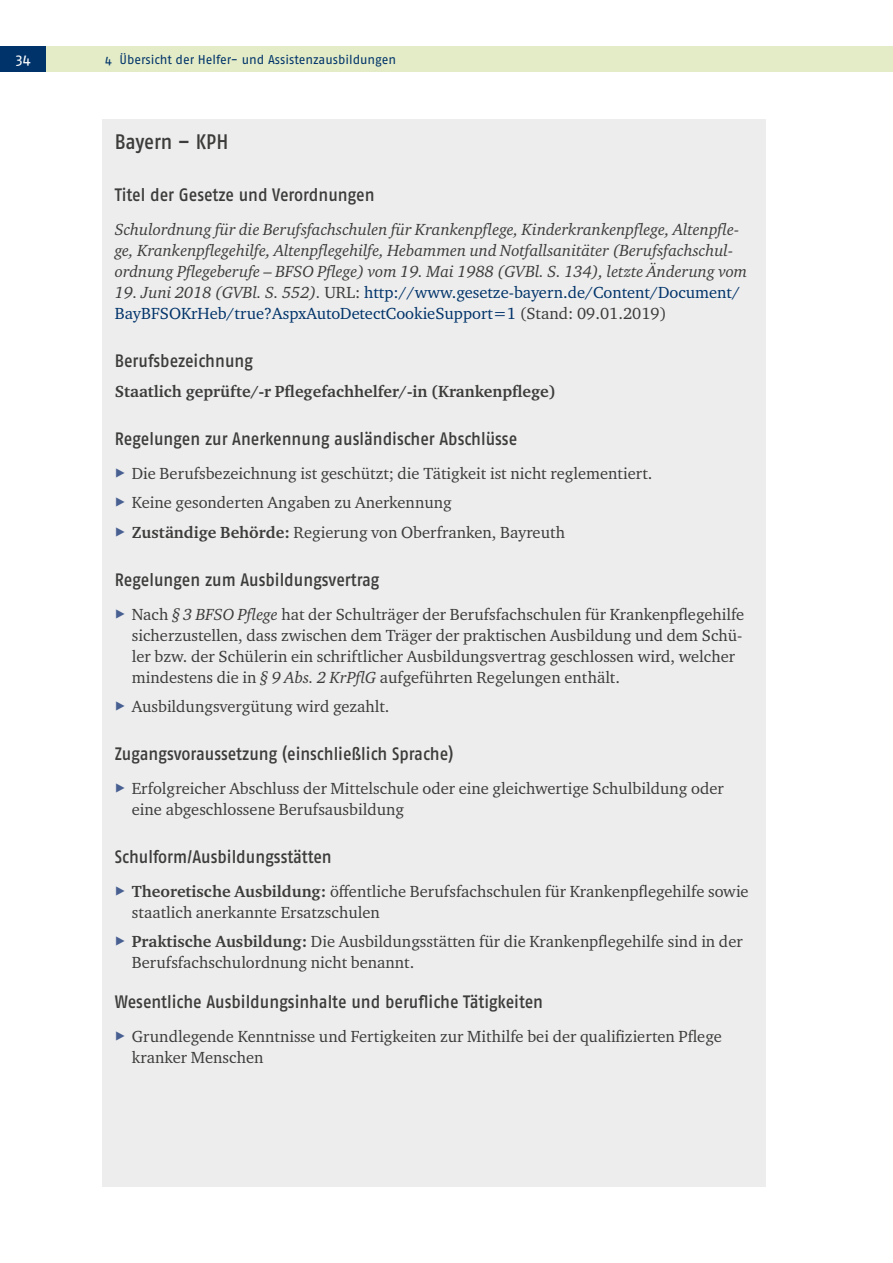
<style>
.page{position:relative;width:893px;height:1263px;background:#fff}
.page>*{position:absolute;margin:0;border:0;box-sizing:border-box;transform-origin:0 0}
.id1289{font:500 21px "Fago Pro";letter-spacing:-.01em;color:#3c3c3b;scale:.9 1}
.id1290{font:500 18px "Fago Pro";letter-spacing:-.005em;color:#3c3c3b;scale:.9 1}
.t1{font:16.5px/21px "Charter ITC Pro";color:#3c3c3b}
.id226{font:italic 16.5px/21px "Charter ITC Pro";color:#3c3c3b}
.id226-2{font:16.5px/21px "Charter ITC Pro";color:#00336a}
.id226-3{font:700 16.5px "Charter ITC Pro";color:#3c3c3b}
.t2{font:15px "Fago Pro";color:#fff}
.t3{font:12.75px "Fago Pro";letter-spacing:-.005em;color:#00336a}
.s1{font-style:italic;color:#3c3c3b}
.s2{color:#3c3c3b}
.s3{font-family:"Fago Pro";font-weight:500;color:#475f91}
.s4{font-weight:700}
.s5{font-style:italic}
</style>
<div class="page">
<div style="left:46px;top:46px;width:847px;height:26px;background:#e3ecc6"></div>
<div style="left:0;top:46px;width:46px;height:26px;background:#00336a"></div>
<div style="left:102px;top:119px;width:663px;height:1067px;background:#ededed"></div>
<p class="t2" style="left:16px;top:50px;width:17px">34</p>
<p class="t3" style="left:105px;top:52px;width:292px">4 Übersicht der Helfer- und Assistenzausbildungen</p>
<h2 class="id1289" style="left:115px;top:129px;width:128px">Bayern – KPH</h2>
<h3 class="id1290" style="left:115px;top:184px;width:290px">Titel der Gesetze und Verordnungen</h3>
<p class="id226" style="left:115px;top:218px;width:634px">Schulordnung für die Berufsfachschulen für Krankenpflege, Kinderkrankenpflege, Altenpfle&shy;ge, Krankenpflegehilfe, Altenpflegehilfe, Hebammen und Notfallsanitäter (Berufsfachschul&shy;ordnung Pflegeberufe – BFSO Pflege) vom 19. Mai 1988 (GVBl. S. 134), letzte Änderung vom</p>
<p class="id226-2" style="left:115px;top:281px;width:627px"><span class="s1">19. Juni 2018 (GVBl. S. 552).</span> <span class="s2">URL:</span> http://www.gesetze-bayern.de/Content/Document/<br>BayBFSOKrHeb/true?AspxAutoDetectCookieSupport=1 <span class="s2">(Stand: 09.01.2019)</span></p>
<h3 class="id1290" style="left:115px;top:350px;width:155px">Berufsbezeichnung</h3>
<p class="id226-3" style="left:115px;top:381px;width:443px">Staatlich geprüfte/-r Pflegefachhelfer/-in (Krankenpflege)</p>
<h3 class="id1290" style="left:115px;top:428px;width:449px">Regelungen zur Anerkennung ausländischer Abschlüsse</h3>
<p class="t1" style="left:115px;top:462px;width:539px"><span class="s3">▶</span> Die Berufsbezeichnung ist geschützt; die Tätigkeit ist nicht reglementiert.</p>
<p class="t1" style="left:115px;top:492px;width:338px"><span class="s3">▶</span> Keine gesonderten Angaben zu Anerkennung</p>
<p class="t1" style="left:115px;top:521px;width:452px"><span class="s3">▶</span> <span class="s4">Zuständige Behörde:</span> Regierung von Oberfranken, Bayreuth</p>
<h3 class="id1290" style="left:115px;top:569px;width:296px">Regelungen zum Ausbildungsvertrag</h3>
<p class="t1" style="left:132px;top:603px;width:614px;text-indent:-17px"><span class="s3">▶</span> Nach <span class="s5">§ 3 BFSO Pflege</span> hat der Schulträger der Berufsfachschulen für Krankenpflegehilfe sicherzustellen, dass zwischen dem Träger der praktischen Ausbildung und dem Schü&shy;ler bzw. der Schülerin ein schriftlicher Ausbildungsvertrag geschlossen wird, welcher mindestens die in <span class="s5">§ 9 Abs. 2 KrPflG</span> aufgeführten Regelungen enthält.</p>
<p class="t1" style="left:115px;top:696px;width:276px"><span class="s3">▶</span> Ausbildungsvergütung wird gezahlt.</p>
<h3 class="id1290" style="left:115px;top:743px;width:378px">Zugangsvoraussetzung (einschließlich Sprache)</h3>
<p class="t1" style="left:132px;top:777px;width:593px;text-indent:-17px"><span class="s3">▶</span> Erfolgreicher Abschluss der Mittelschule oder eine gleichwertige Schulbildung oder eine abgeschlossene Berufsausbildung</p>
<h3 class="id1290" style="left:115px;top:846px;width:243px">Schulform/Ausbildungsstätten</h3>
<p class="t1" style="left:132px;top:880px;width:618px;text-indent:-17px"><span class="s3">▶</span> <span class="s4">Theoretische Ausbildung:</span> öffentliche Berufsfachschulen für Krankenpflegehilfe sowie staatlich anerkannte Ersatzschulen</p>
<p class="t1" style="left:132px;top:931px;width:612px;text-indent:-17px"><span class="s3">▶</span> <span class="s4">Praktische Ausbildung:</span> Die Ausbildungsstätten für die Krankenpflegehilfe sind in der<br>Berufsfachschulordnung nicht benannt.</p>
<h3 class="id1290" style="left:115px;top:991px;width:477px">Wesentliche Ausbildungsinhalte und berufliche Tätigkeiten</h3>
<p class="t1" style="left:132px;top:1025px;width:592px;text-indent:-17px"><span class="s3">▶</span> Grundlegende Kenntnisse und Fertigkeiten zur Mithilfe bei der qualifizierten Pflege kranker Menschen</p>
</div>
